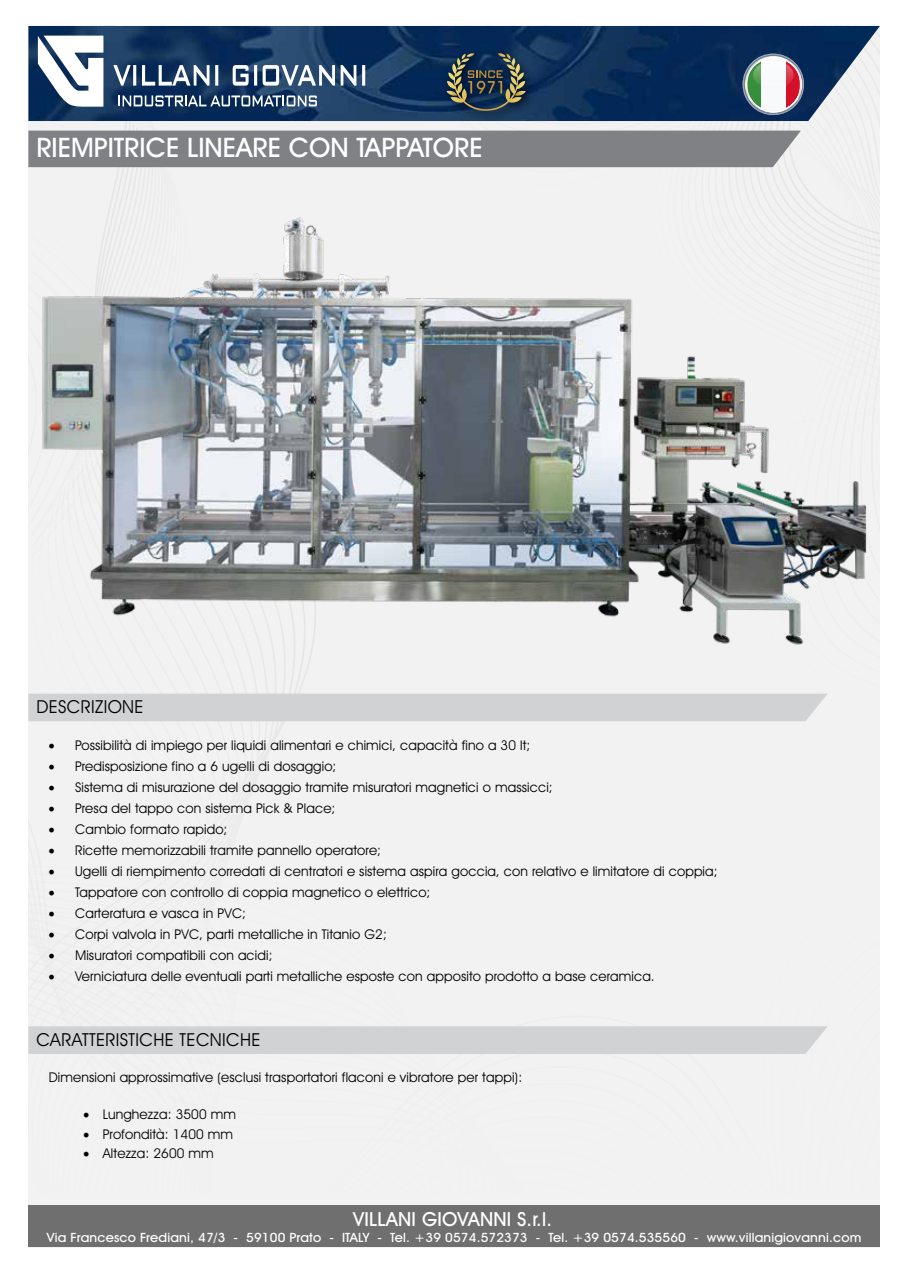
<style>
.page{position:relative;width:902px;height:1272px;background:#fff}
.page>*{position:absolute;margin:0;border:0;box-sizing:border-box;transform-origin:0 0}
.t1{font:500 27px "Avant Garde IT Cby BT";color:#fff}
.t2{font:500 19.5px "Avant Garde IT Cby BT";letter-spacing:.01em;color:#fff}
.t3{font:18px "Avant Garde IT Cby BT";letter-spacing:.02em;color:#000}
.t4{font:13.5px "Avant Garde IT Cby BT";letter-spacing:.01em;color:#000}
.t5{font:500 12.9px "Avant Garde IT Cby BT";letter-spacing:.01em;color:#fff;scale:1.05 1}
.s1{font-family:"Minion Pro";font-size:18px}
</style>
<div class="page">
<div style="left:28px;top:755px;width:851px;height:449px;background:#f2f2f2"></div>
<img style="left:28px;top:26px;width:851px;height:69px">
<div style="left:28px;top:1204px;width:851px;height:42px;background:#6f6f6f"></div>
<div style="left:28px;top:1026px;width:799px;height:27px;background:#d1d2d4"></div>
<svg style="left:38px;top:36px;width:65px;height:59px"></svg>
<svg style="left:113px;top:65px;width:252px;height:21px"></svg>
<div style="left:442px;top:49px;width:94px;height:73px;background:#000;opacity:.75"></div>
<svg style="left:446px;top:53px;width:79px;height:42px;background:#424e4f"></svg>
<svg style="left:742px;top:54px;width:62px;height:41px"></svg>
<img style="left:28px;top:95px;width:852px;height:660px">
<h1 class="t1" style="left:36px;top:131px;width:448px">RIEMPITRICE LINEARE CON TAPPATORE</h1>
<h3 class="t3" style="left:36px;top:696px;width:109px">DESCRIZIONE</h3>
<p class="t4" style="left:48px;top:737px;width:484px"><span class="s1">•</span> Possibilità di impiego per liquidi alimentari e chimici, capacità fino a 30 lt;</p>
<p class="t4" style="left:48px;top:758px;width:290px"><span class="s1">•</span> Predisposizione fino a 6 ugelli di dosaggio;</p>
<p class="t4" style="left:48px;top:779px;width:506px"><span class="s1">•</span> Sistema di misurazione del dosaggio tramite misuratori magnetici o massicci;</p>
<p class="t4" style="left:48px;top:800px;width:289px"><span class="s1">•</span> Presa del tappo con sistema Pick &amp; Place;</p>
<p class="t4" style="left:48px;top:821px;width:181px"><span class="s1">•</span> Cambio formato rapido;</p>
<p class="t4" style="left:48px;top:842px;width:334px"><span class="s1">•</span> Ricette memorizzabili tramite pannello operatore;</p>
<p class="t4" style="left:48px;top:863px;width:671px"><span class="s1">•</span> Ugelli di riempimento corredati di centratori e sistema aspira goccia, con relativo e limitatore di coppia;</p>
<p class="t4" style="left:48px;top:884px;width:384px"><span class="s1">•</span> Tappatore con controllo di coppia magnetico o elettrico;</p>
<p class="t4" style="left:48px;top:905px;width:199px"><span class="s1">•</span> Carteratura e vasca in PVC;</p>
<p class="t4" style="left:48px;top:926px;width:340px"><span class="s1">•</span> Corpi valvola in PVC, parti metalliche in Titanio G2;</p>
<p class="t4" style="left:48px;top:947px;width:226px"><span class="s1">•</span> Misuratori compatibili con acidi;</p>
<p class="t4" style="left:48px;top:968px;width:608px"><span class="s1">•</span> Verniciatura delle eventuali parti metalliche esposte con apposito prodotto a base ceramica.</p>
<h3 class="t3" style="left:36px;top:1028px;width:226px">CARATTERISTICHE TECNICHE</h3>
<p class="t4" style="left:49px;top:1068px;width:475px">Dimensioni approssimative (esclusi trasportatori flaconi e vibratore per tappi):</p>
<p class="t4" style="left:83px;top:1106px;width:155px"><span class="s1">•</span> Lunghezza: 3500 mm</p>
<p class="t4" style="left:83px;top:1125px;width:152px"><span class="s1">•</span> Profondità: 1400 mm</p>
<p class="t4" style="left:83px;top:1145px;width:132px"><span class="s1">•</span> Altezza: 2600 mm</p>
<h2 class="t2" style="left:353px;top:1206px;width:200px">VILLANI GIOVANNI S.r.l.</h2>
<p class="t5" style="left:47px;top:1229px;width:777px">Via Francesco Frediani, 47/3 - 59100 Prato - ITALY - Tel. +39 0574.572373 - Tel. +39 0574.535560 - www.villanigiovanni.com</p>
</div>
